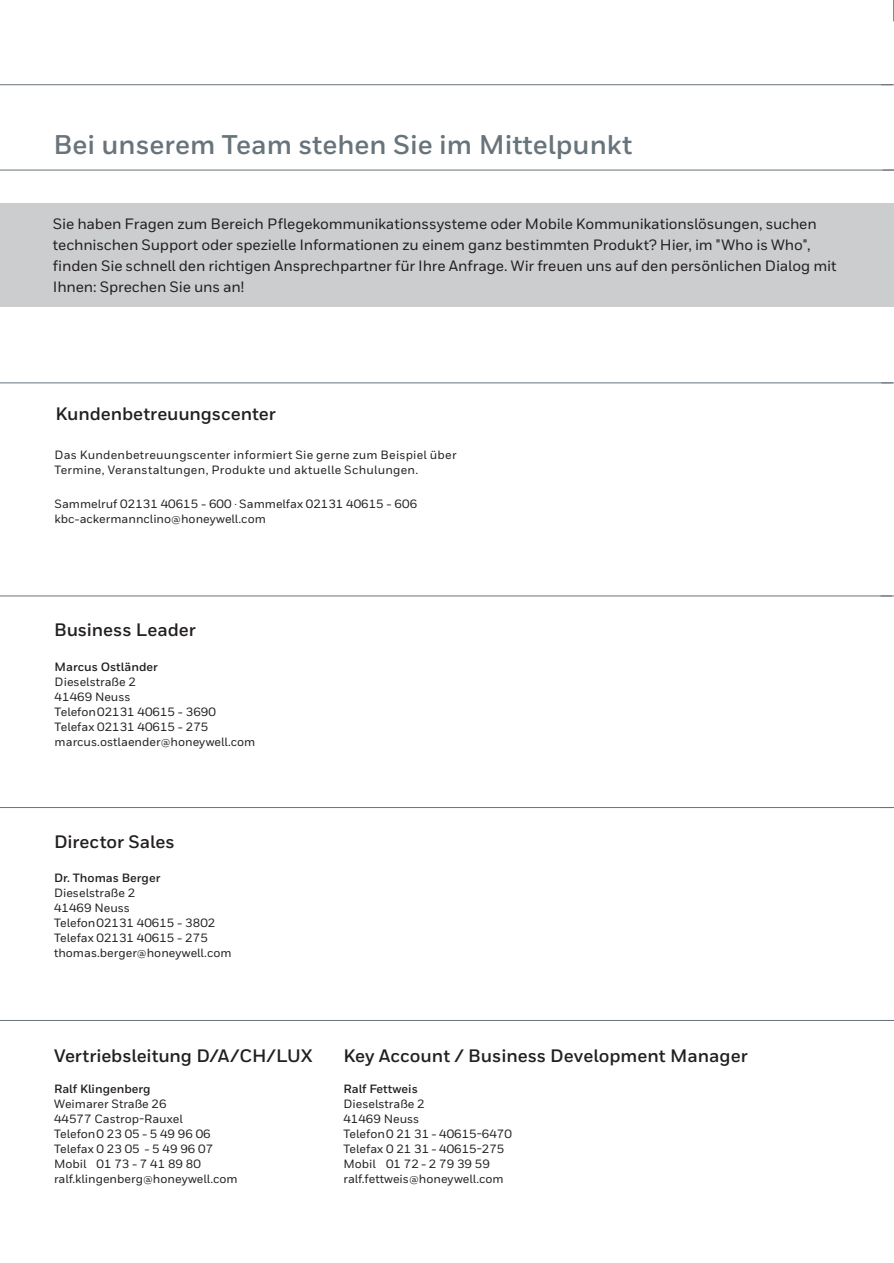
<style>
.page{position:relative;width:894px;height:1263px;background:#fff}
.page>*{position:absolute;margin:0;border:0;box-sizing:border-box;transform-origin:0 0}
.t1{font:700 27px "Honeywell Sans";color:#68747b}
.t2{font:700 18px "Honeywell Sans";color:#231f20}
.t3{font:500 15px/21px "Honeywell Sans";letter-spacing:-.01em;color:#231f20}
.t4{font:500 12px/15px "Honeywell Sans";color:#231f20}
.t5{font:500 12px/15px "Honeywell Sans";letter-spacing:.02em;color:#231f20}
.t6{font:700 12px "Honeywell Sans";color:#231f20}
.s1{font-size:10.5px}
</style>
<div class="page">
<svg style="left:893px;top:0;width:1px;height:21px"></svg>
<hr style="left:0;top:84px;width:892px;height:1px;background:#68747b">
<hr style="left:0;top:170px;width:893px;height:1px;background:#68747b">
<hr style="left:0;top:382px;width:892px;height:1px;background:#68747b">
<hr style="left:0;top:595px;width:891px;height:1px;background:#68747b">
<hr style="left:0;top:807px;width:891px;height:1px;background:#68747b">
<hr style="left:0;top:1020px;width:891px;height:1px;background:#68747b">
<div style="left:0;top:203px;width:893px;height:103px;background:#cbcdcf"></div>
<h1 class="t1" style="left:54px;top:128px;width:580px">Bei unserem Team stehen Sie im Mittelpunkt</h1>
<p class="t3" style="left:53px;top:214px;width:784px">Sie haben Fragen zum Bereich Pflegekommunikationssysteme oder Mobile Kommunikationslösungen, suchen technischen Support oder spezielle Informationen zu einem ganz bestimmten Produkt? Hier, im "Who is Who", finden Sie schnell den richtigen Ansprechpartner für Ihre Anfrage. Wir freuen uns auf den persönlichen Dialog mit Ihnen: Sprechen Sie uns an!</p>
<h2 class="t2" style="left:55px;top:403px;width:222px">Kundenbetreuungscenter</h2>
<p class="t5" style="left:54px;top:447px;width:403px">Das Kundenbetreuungscenter informiert Sie gerne zum Beispiel über<br>Termine, Veranstaltungen, Produkte und aktuelle Schulungen.</p>
<p class="t4" style="left:54px;top:496px;width:364px">Sammelruf 02131 40615 - 600 <span class="s1">·</span> Sammelfax 02131 40615 - 606 kbc-ackermannclino@honeywell.com</p>
<h2 class="t2" style="left:54px;top:618px;width:143px">Business Leader</h2>
<p class="t6" style="left:55px;top:660px;width:105px">Marcus Ostländer</p>
<p class="t4" style="left:55px;top:675px;width:202px">Dieselstraße 2<br>41469 Neuss<br>Telefon02131 40615 - 3690<br>Telefax 02131 40615 - 275 marcus.ostlaender@honeywell.com</p>
<h2 class="t2" style="left:54px;top:831px;width:122px">Director Sales</h2>
<p class="t6" style="left:54px;top:870px;width:108px">Dr. Thomas Berger</p>
<p class="t4" style="left:54px;top:885px;width:179px">Dieselstraße 2<br>41469 Neuss<br>Telefon02131 40615 - 3802<br>Telefax 02131 40615 - 275 thomas.berger@honeywell.com</p>
<h2 class="t2" style="left:54px;top:1044px;width:260px">Vertriebsleitung D/A/CH/LUX</h2>
<p class="t6" style="left:54px;top:1081px;width:98px">Ralf Klingenberg</p>
<p class="t4" style="left:54px;top:1096px;width:185px">Weimarer Straße 26<br>44577 Castrop-Rauxel<br>Telefon0 23 05 - 5 49 96 06<br>Telefax 0 23 05 - 5 49 96 07<br>Mobil 01 73 - 7 41 89 80 ralf.klingenberg@honeywell.com</p>
<h2 class="t2" style="left:343px;top:1044px;width:405px">Key Account / Business Development Manager</h2>
<p class="t6" style="left:343px;top:1081px;width:76px">Ralf Fettweis</p>
<p class="t4" style="left:343px;top:1096px;width:170px">Dieselstraße 2<br>41469 Neuss<br>Telefon0 21 31 - 40615-6470<br>Telefax 0 21 31 - 40615-275<br>Mobil 01 72 - 2 79 39 59 ralf.fettweis@honeywell.com</p>
</div>
